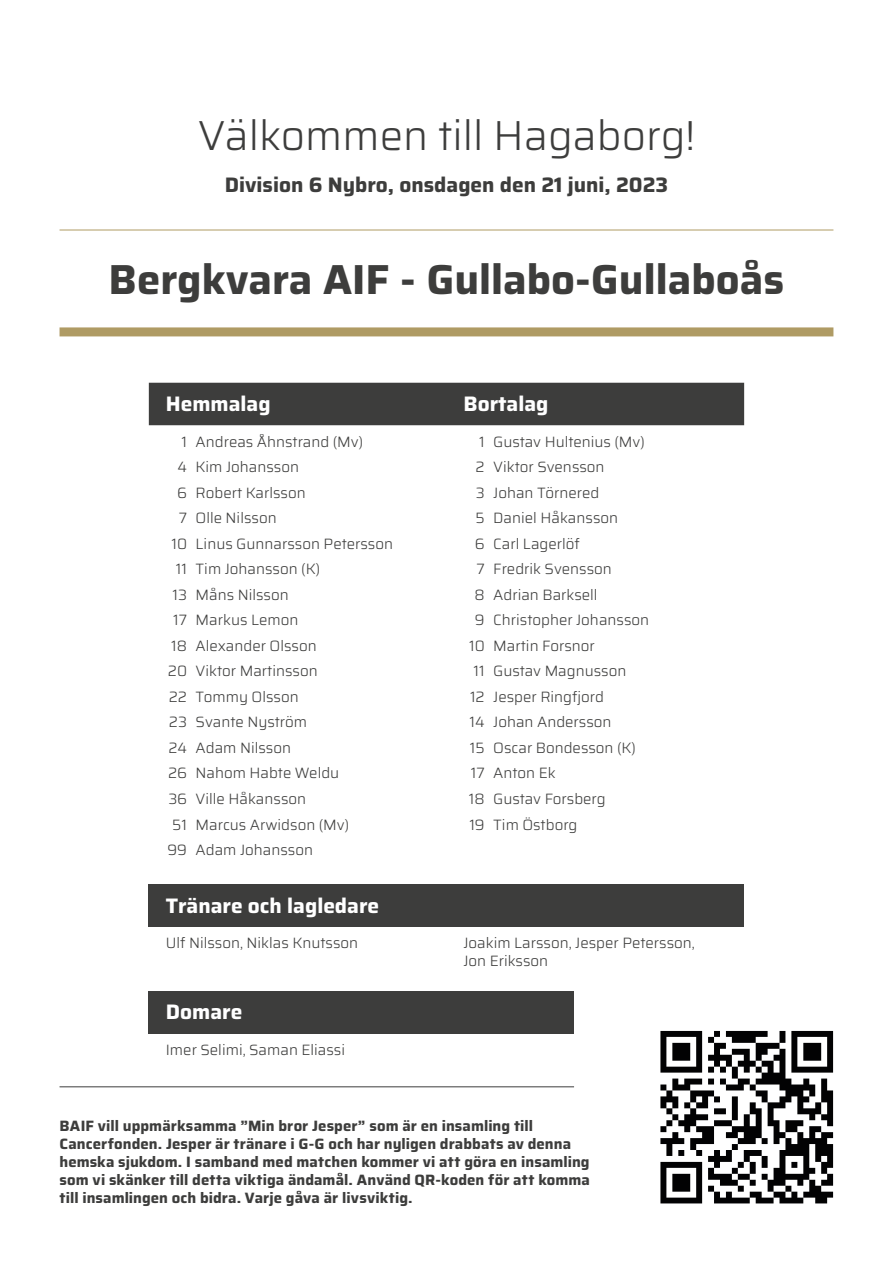
<style>
.page{position:relative;width:893px;height:1263px;background:#fff}
.page>*{position:absolute;margin:0;border:0;box-sizing:border-box;transform-origin:0 0}
.t1{font:700 42px "Saira";color:#3d3d3c}
.t2{font:300 42px "Saira";color:#3d3d3c}
.t3{font:700 21px "Saira";color:#fff}
.t4{font:700 21px "Saira";color:#3d3d3c}
.t5{font:300 15px/18px "Saira";color:#3d3d3c}
.t6{font:700 15px/18px "Saira";letter-spacing:.005em;color:#3d3d3c}
</style>
<div class="page">
<hr style="left:60px;top:230px;width:773px;height:1px;background:#af9b64">
<div style="left:60px;top:327px;width:773px;height:9px;background:#af9b64"></div>
<div style="left:149px;top:383px;width:595px;height:42px;background:#3d3d3c"></div>
<div style="left:149px;top:884px;width:595px;height:43px;background:#3d3d3c"></div>
<div style="left:149px;top:991px;width:425px;height:42px;background:#3d3d3c"></div>
<svg style="left:660px;top:1031px;width:173px;height:172px"></svg>
<hr style="left:60px;top:1086px;width:514px;height:1px;background:#3d3d3c">
<p class="t2" style="left:198px;top:104px;width:499px">Välkommen till Hagaborg!</p>
<p class="t4" style="left:225px;top:168px;width:445px">Division 6 Nybro, onsdagen den 21 juni, 2023</p>
<p class="t1" style="left:109px;top:247px;width:677px">Bergkvara AIF - Gullabo-Gullaboås</p>
<p class="t3" style="left:166px;top:387px;width:106px">Hemmalag</p>
<p class="t3" style="left:463px;top:387px;width:86px">Bortalag</p>
<p class="t5" style="left:182px;top:432px;width:7px">1</p>
<p class="t5" style="left:196px;top:432px;width:169px">Andreas Åhnstrand (Mv)</p>
<p class="t5" style="left:479px;top:432px;width:7px">1</p>
<p class="t5" style="left:493px;top:432px;width:153px">Gustav Hultenius (Mv)</p>
<p class="t5" style="left:177px;top:457px;width:11px">4</p>
<p class="t5" style="left:196px;top:457px;width:105px">Kim Johansson</p>
<p class="t5" style="left:476px;top:457px;width:11px">2</p>
<p class="t5" style="left:493px;top:457px;width:113px">Viktor Svensson</p>
<p class="t5" style="left:177px;top:483px;width:11px">6</p>
<p class="t5" style="left:196px;top:483px;width:112px">Robert Karlsson</p>
<p class="t5" style="left:476px;top:483px;width:10px">3</p>
<p class="t5" style="left:493px;top:483px;width:108px">Johan Törnered</p>
<p class="t5" style="left:179px;top:509px;width:10px">7</p>
<p class="t5" style="left:196px;top:509px;width:83px">Olle Nilsson</p>
<p class="t5" style="left:475px;top:509px;width:11px">5</p>
<p class="t5" style="left:493px;top:509px;width:126px">Daniel Håkansson</p>
<p class="t5" style="left:171px;top:534px;width:17px">10</p>
<p class="t5" style="left:196px;top:534px;width:199px">Linus Gunnarsson Petersson</p>
<p class="t5" style="left:475px;top:534px;width:11px">6</p>
<p class="t5" style="left:493px;top:534px;width:88px">Carl Lagerlöf</p>
<p class="t5" style="left:176px;top:560px;width:13px">11</p>
<p class="t5" style="left:196px;top:560px;width:126px">Tim Johansson (K)</p>
<p class="t5" style="left:476px;top:560px;width:10px">7</p>
<p class="t5" style="left:493px;top:560px;width:120px">Fredrik Svensson</p>
<p class="t5" style="left:173px;top:585px;width:16px">13</p>
<p class="t5" style="left:196px;top:585px;width:95px">Måns Nilsson</p>
<p class="t5" style="left:474px;top:585px;width:12px">8</p>
<p class="t5" style="left:493px;top:585px;width:106px">Adrian Barksell</p>
<p class="t5" style="left:173px;top:611px;width:15px">17</p>
<p class="t5" style="left:196px;top:611px;width:104px">Markus Lemon</p>
<p class="t5" style="left:475px;top:611px;width:11px">9</p>
<p class="t5" style="left:493px;top:611px;width:157px">Christopher Johansson</p>
<p class="t5" style="left:171px;top:636px;width:17px">18</p>
<p class="t5" style="left:196px;top:636px;width:123px">Alexander Olsson</p>
<p class="t5" style="left:469px;top:636px;width:17px">10</p>
<p class="t5" style="left:493px;top:636px;width:103px">Martin Forsnor</p>
<p class="t5" style="left:168px;top:662px;width:21px">20</p>
<p class="t5" style="left:196px;top:662px;width:124px">Viktor Martinsson</p>
<p class="t5" style="left:474px;top:662px;width:13px">11</p>
<p class="t5" style="left:493px;top:662px;width:135px">Gustav Magnusson</p>
<p class="t5" style="left:169px;top:687px;width:20px">22</p>
<p class="t5" style="left:196px;top:687px;width:105px">Tommy Olsson</p>
<p class="t5" style="left:470px;top:687px;width:16px">12</p>
<p class="t5" style="left:493px;top:687px;width:112px">Jesper Ringfjord</p>
<p class="t5" style="left:169px;top:713px;width:20px">23</p>
<p class="t5" style="left:196px;top:713px;width:113px">Svante Nyström</p>
<p class="t5" style="left:470px;top:713px;width:17px">14</p>
<p class="t5" style="left:493px;top:713px;width:120px">Johan Andersson</p>
<p class="t5" style="left:168px;top:738px;width:20px">24</p>
<p class="t5" style="left:196px;top:738px;width:97px">Adam Nilsson</p>
<p class="t5" style="left:470px;top:738px;width:16px">15</p>
<p class="t5" style="left:493px;top:738px;width:144px">Oscar Bondesson (K)</p>
<p class="t5" style="left:168px;top:764px;width:20px">26</p>
<p class="t5" style="left:196px;top:764px;width:145px">Nahom Habte Weldu</p>
<p class="t5" style="left:471px;top:764px;width:15px">17</p>
<p class="t5" style="left:493px;top:764px;width:64px">Anton Ek</p>
<p class="t5" style="left:168px;top:789px;width:20px">36</p>
<p class="t5" style="left:196px;top:789px;width:112px">Ville Håkansson</p>
<p class="t5" style="left:469px;top:789px;width:17px">18</p>
<p class="t5" style="left:493px;top:789px;width:114px">Gustav Forsberg</p>
<p class="t5" style="left:172px;top:815px;width:16px">51</p>
<p class="t5" style="left:196px;top:815px;width:155px">Marcus Arwidson (Mv)</p>
<p class="t5" style="left:469px;top:815px;width:17px">19</p>
<p class="t5" style="left:493px;top:815px;width:86px">Tim Östborg</p>
<p class="t5" style="left:168px;top:840px;width:21px">99</p>
<p class="t5" style="left:196px;top:840px;width:119px">Adam Johansson</p>
<p class="t3" style="left:166px;top:889px;width:215px">Tränare och lagledare</p>
<p class="t5" style="left:166px;top:934px;width:194px">Ulf Nilsson, Niklas Knutsson</p>
<p class="t5" style="left:463px;top:934px;width:233px">Joakim Larsson, Jesper Petersson,<br>Jon Eriksson</p>
<p class="t3" style="left:166px;top:995px;width:78px">Domare</p>
<p class="t5" style="left:166px;top:1040px;width:181px">Imer Selimi, Saman Eliassi</p>
<p class="t6" style="left:60px;top:1117px;width:532px">BAIF vill uppmärksamma ”Min bror Jesper” som är en insamling till Cancerfonden. Jesper är tränare i G-G och har nyligen drabbats av denna hemska sjukdom. I samband med matchen kommer vi att göra en insamling som vi skänker till detta viktiga ändamål. Använd QR-koden för att komma till insamlingen och bidra. Varje gåva är livsviktig.</p>
</div>
